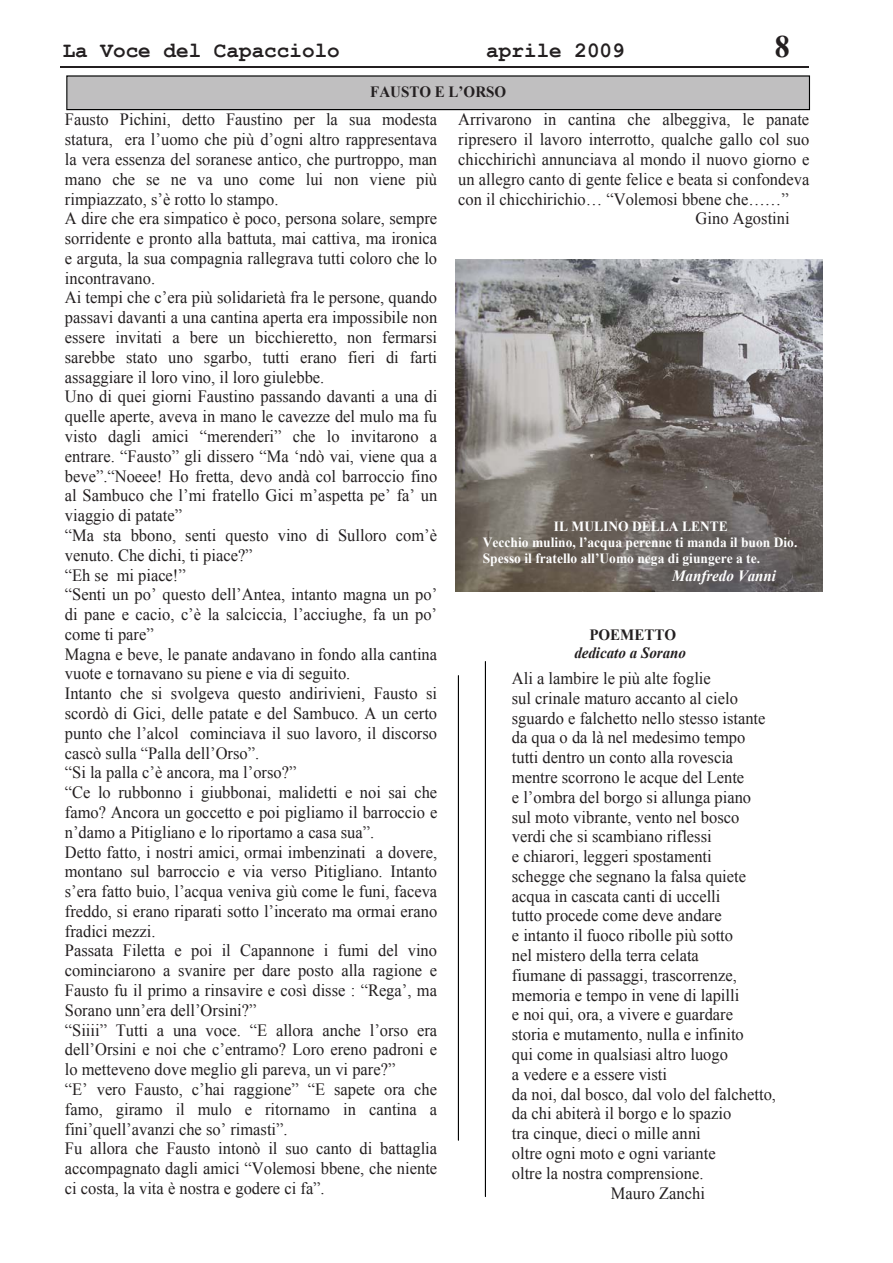
<style>
.page{position:relative;width:893px;height:1263px;background:#fff}
.page>*{position:absolute;margin:0;border:0;box-sizing:border-box;transform-origin:0 0}
.t1{font:700 31.2px "Times New Roman";color:#231f20;scale:.96 1}
.t2{font:700 21.9px "Courier New";color:#231f20;scale:.96 1}
.t3{font:17.25px/19.8px "Times New Roman";color:#231f20;scale:.96 1}
.t4{font:700 15.6px "Times New Roman";color:#231f20;scale:.96 1}
.t5{font:italic 700 15.6px "Times New Roman";color:#231f20;scale:.96 1}
.t6{font:italic 700 15.6px "Times New Roman";color:#fff;scale:.96 1}
.t7{font:700 14.1px/16.2px "Times New Roman";color:#fff;scale:.96 1}
</style>
<div class="page">
<hr style="left:60px;top:67px;width:749px;height:1px;background:#231f20">
<div style="left:67px;top:76px;width:742px;height:34px;background:#c0bfc0"></div>
<div style="left:66px;top:75px;width:744px;height:35px;border:1px solid #010202"></div>
<img style="left:456px;top:259px;width:367px;height:332px">
<hr style="left:485px;top:662px;width:1px;height:535px;background:#010202">
<hr style="left:458px;top:676px;width:1px;height:464px;background:#010202">
<p class="t2" style="left:63px;top:39px;width:290px">La Voce del Capacciolo</p>
<p class="t2" style="left:486px;top:39px;width:146px">aprile 2009</p>
<h1 class="t1" style="left:775px;top:29px;width:17px">8</h1>
<p class="t4" style="left:370px;top:83px;width:143px">FAUSTO E L’ORSO</p>
<p class="t3" style="left:65px;top:110px;width:389px">Fausto Pichini, detto Faustino per la sua modesta statura, era l’uomo che più d’ogni altro rappresentava la vera essenza del soranese antico, che purtroppo, man mano che se ne va uno come lui non viene più rimpiazzato, s’è rotto lo stampo.<br>A dire che era simpatico è poco, persona solare, sempre sorridente e pronto alla battuta, mai cattiva, ma ironica e arguta, la sua compagnia rallegrava tutti coloro che lo incontravano.<br>Ai tempi che c’era più solidarietà fra le persone, quando passavi davanti a una cantina aperta era impossibile non essere invitati a bere un bicchieretto, non fermarsi sarebbe stato uno sgarbo, tutti erano fieri di farti assaggiare il loro vino, il loro giulebbe.<br>Uno di quei giorni Faustino passando davanti a una di quelle aperte, aveva in mano le cavezze del mulo ma fu visto dagli amici “merenderi” che lo invitarono a entrare. “Fausto” gli dissero “Ma ‘ndò vai, viene qua a beve”.“Noeee! Ho fretta, devo andà col barroccio fino al Sambuco che l’mi fratello Gici m’aspetta pe’ fa’ un viaggio di patate”<br>“Ma sta bbono, senti questo vino di Sulloro com’è venuto. Che dichi, ti piace?”<br>“Eh se mi piace!”<br>“Senti un po’ questo dell’Antea, intanto magna un po’ di pane e cacio, c’è la salciccia, l’acciughe, fa un po’ come ti pare”<br>Magna e beve, le panate andavano in fondo alla cantina vuote e tornavano su piene e via di seguito.<br>Intanto che si svolgeva questo andirivieni, Fausto si scordò di Gici, delle patate e del Sambuco. A un certo punto che l’alcol cominciava il suo lavoro, il discorso cascò sulla “Palla dell’Orso”.<br>“Si la palla c’è ancora, ma l’orso?”<br>“Ce lo rubbonno i giubbonai, malidetti e noi sai che famo? Ancora un goccetto e poi pigliamo il barroccio e n’damo a Pitigliano e lo riportamo a casa sua”.<br>Detto fatto, i nostri amici, ormai imbenzinati a dovere, montano sul barroccio e via verso Pitigliano. Intanto s’era fatto buio, l’acqua veniva giù come le funi, faceva freddo, si erano riparati sotto l’incerato ma ormai erano fradici mezzi.<br>Passata Filetta e poi il Capannone i fumi del vino cominciarono a svanire per dare posto alla ragione e Fausto fu il primo a rinsavire e così disse : “Rega’, ma Sorano unn’era dell’Orsini?”<br>“Siiii” Tutti a una voce. “E allora anche l’orso era dell’Orsini e noi che c’entramo? Loro ereno padroni e lo metteveno dove meglio gli pareva, un vi pare?”<br>“E’ vero Fausto, c’hai raggione” “E sapete ora che famo, giramo il mulo e ritornamo in cantina a fini’quell’avanzi che so’ rimasti”.<br>Fu allora che Fausto intonò il suo canto di battaglia accompagnato dagli amici “Volemosi bbene, che niente ci costa, la vita è nostra e godere ci fa”.</p>
<p class="t3" style="left:458px;top:110px;width:367px">Arrivarono in cantina che albeggiva, le panate</p>
<p class="t3" style="left:458px;top:130px;width:367px">ripresero il lavoro interrotto, qualche gallo col suo</p>
<p class="t3" style="left:458px;top:149px;width:367px">chicchirichì annunciava al mondo il nuovo giorno e</p>
<p class="t3" style="left:458px;top:169px;width:367px">un allegro canto di gente felice e beata si confondeva</p>
<p class="t3" style="left:458px;top:189px;width:346px">con il chicchirichio… “Volemosi bbene che……”</p>
<p class="t3" style="left:696px;top:209px;width:99px">Gino Agostini</p>
<p class="t7" style="left:483px;top:518px;width:329px;text-indent:71px">IL MULINO DELLA LENTE<br>Vecchio mulino, l’acqua perenne ti manda il buon Dio.<br>Spesso il fratello all’Uomo nega di giungere a te.</p>
<p class="t6" style="left:672px;top:567px;width:110px">Manfredo Vanni</p>
<p class="t4" style="left:589px;top:626px;width:92px">POEMETTO</p>
<p class="t5" style="left:574px;top:644px;width:118px">dedicato a Sorano</p>
<p class="t3" style="left:512px;top:668px;width:209px">Ali a lambire le più alte foglie</p>
<p class="t3" style="left:512px;top:688px;width:237px">sul crinale maturo accanto al cielo</p>
<p class="t3" style="left:512px;top:708px;width:266px">sguardo e falchetto nello stesso istante</p>
<p class="t3" style="left:512px;top:728px;width:245px">da qua o da là nel medesimo tempo</p>
<p class="t3" style="left:512px;top:747px;width:232px">tutti dentro un conto alla rovescia</p>
<p class="t3" style="left:512px;top:767px;width:244px">mentre scorrono le acque del Lente</p>
<p class="t3" style="left:512px;top:787px;width:251px">e l’ombra del borgo si allunga piano</p>
<p class="t3" style="left:512px;top:807px;width:238px">sul moto vibrante, vento nel bosco</p>
<p class="t3" style="left:512px;top:827px;width:210px">verdi che si scambiano riflessi</p>
<p class="t3" style="left:512px;top:846px;width:210px">e chiarori, leggeri spostamenti</p>
<p class="t3" style="left:512px;top:866px;width:245px">schegge che segnano la falsa quiete</p>
<p class="t3" style="left:512px;top:886px;width:219px">acqua in cascata canti di uccelli</p>
<p class="t3" style="left:512px;top:906px;width:220px">tutto procede come deve andare</p>
<p class="t3" style="left:512px;top:926px;width:232px">e intanto il fuoco ribolle più sotto</p>
<p class="t3" style="left:512px;top:945px;width:196px">nel mistero della terra celata</p>
<p class="t3" style="left:512px;top:965px;width:236px">fiumane di passaggi, trascorrenze,</p>
<p class="t3" style="left:512px;top:985px;width:238px">memoria e tempo in vene di lapilli</p>
<p class="t3" style="left:512px;top:1005px;width:232px">e noi qui, ora, a vivere e guardare</p>
<p class="t3" style="left:512px;top:1024px;width:243px">storia e mutamento, nulla e infinito</p>
<p class="t3" style="left:512px;top:1044px;width:227px">qui come in qualsiasi altro luogo</p>
<p class="t3" style="left:512px;top:1064px;width:163px">a vedere e a essere visti</p>
<p class="t3" style="left:512px;top:1084px;width:277px">da noi, dal bosco, dal volo del falchetto,</p>
<p class="t3" style="left:512px;top:1104px;width:230px">da chi abiterà il borgo e lo spazio</p>
<p class="t3" style="left:512px;top:1123px;width:198px">tra cinque, dieci o mille anni</p>
<p class="t3" style="left:512px;top:1143px;width:214px">oltre ogni moto e ogni variante</p>
<p class="t3" style="left:512px;top:1163px;width:201px">oltre la nostra comprensione.</p>
<p class="t3" style="left:611px;top:1183px;width:99px">Mauro Zanchi</p>
</div>
